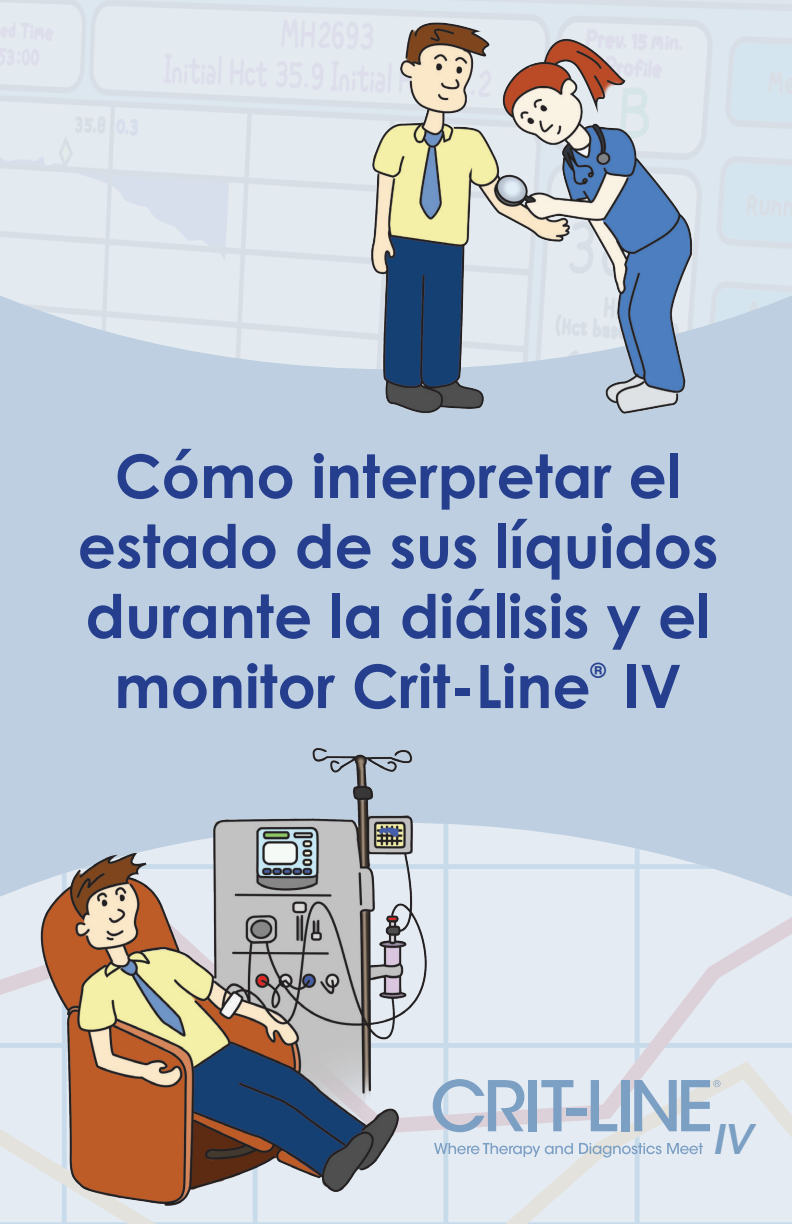
<style>
.page{position:relative;width:792px;height:1224px;background:#bdcfe1}
.page>*{position:absolute;margin:0;border:0;box-sizing:border-box;transform-origin:0 0}
.t1{font:700 60px "Century Gothic";color:#253f8e}
.t2{font:italic 600 40.6px "Avant Garde";color:#7c9fc4}
.t3{font:700 21px "Century Gothic";color:#253f8e}
</style>
<div class="page">
<svg style="left:495px;top:827px;width:297px;height:225px"></svg>
<svg style="left:495px;top:1052px;width:297px;height:172px;background:#e2e8f0"></svg>
<img style="left:0;top:0;width:792px;height:366px">
<img style="left:301px;top:0;width:462px;height:414px">
<img style="left:0;top:748px;width:495px;height:476px">
<svg style="left:434px;top:1143px;width:139px;height:14px;background:#c6d5e5"></svg>
<svg style="left:579px;top:1143px;width:124px;height:15px;background:#c6d4e2"></svg>
<svg style="left:433px;top:1079px;width:91px;height:53px;background:#b8c7db"></svg>
<div style="left:529px;top:1080px;width:8px;height:51px;background:#7c9fc4"></div>
<svg style="left:541px;top:1080px;width:32px;height:51px;background:#bbc9dc"></svg>
<div style="left:566px;top:1108px;width:20px;height:7px;background:#7c9fc4"></div>
<svg style="left:591px;top:1080px;width:26px;height:51px"></svg>
<div style="left:622px;top:1080px;width:8px;height:51px;background:#7c9fc4"></div>
<svg style="left:634px;top:1080px;width:87px;height:51px;background:#b4c6d9"></svg>
<p class="t1" style="left:115px;top:431px;width:568px">Cómo interpretar el</p>
<p class="t1" style="left:78px;top:501px;width:642px">estado de sus líquidos</p>
<p class="t1" style="left:85px;top:571px;width:627px">durante la diálisis y el</p>
<p class="t1" style="left:114px;top:641px;width:478px">monitor Crit-Line</p>
<p class="t3" style="left:591px;top:654px;width:17px">®</p>
<p class="t1" style="left:623px;top:641px;width:60px">IV</p>
<p class="t2" style="left:712px;top:1113px;width:40px">IV</p>
</div>
